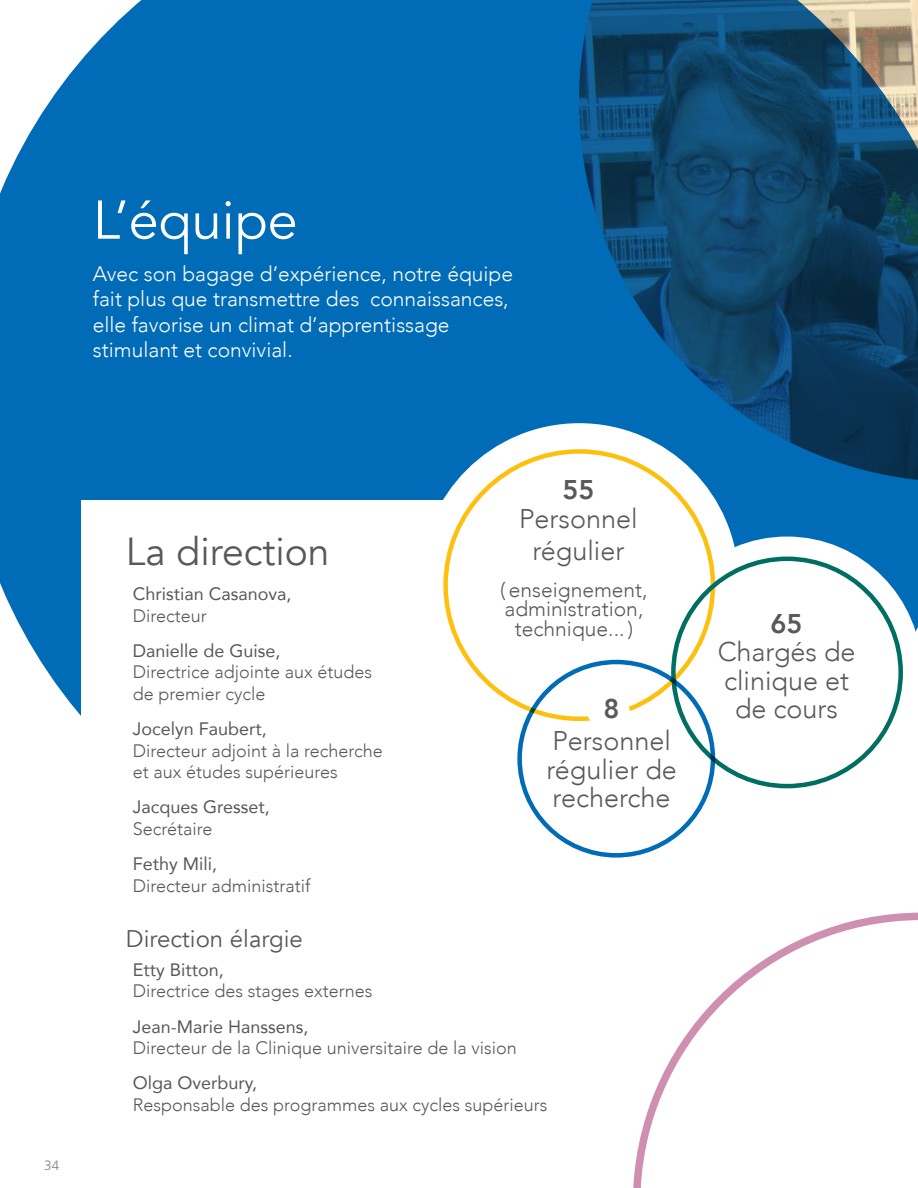
<style>
.page{position:relative;width:918px;height:1188px;background:#fff}
.page>*{position:absolute;margin:0;border:0;box-sizing:border-box;transform-origin:0 0}
.t1{font:54px "Avenir";color:#fff}
.t2{font:39px "Avenir";color:#58595b}
.t3{font:300 27px/28.5px "Avenir";color:#58595b;text-align:center}
.t4{font:800 27px "Avenir";color:#58595b}
.t5{font:24px "Avenir";color:#58595b}
.t6{font:300 21px/25.2px "Avenir";color:#fff}
.t7{font:300 21px/19.5px "Avenir";color:#58595b;text-align:center}
.t8{font:300 18px/21.6px "Avenir";color:#58595b}
.t9{font:18px "Avenir";color:#58595b}
.t10{font:300 13.5px "Frutiger LT Std";color:#818181}
</style>
<div class="page">
<div style="left:0;top:0;width:579px;height:716px;background:#006bb6"></div>
<div style="left:701px;top:480px;width:217px;height:57px;background:#006bb6"></div>
<img style="left:579px;top:0;width:339px;height:480px">
<div style="left:81px;top:500px;width:578px;height:629px;background:#fff"></div>
<svg style="left:633px;top:913px;width:285px;height:275px"></svg>
<div style="left:422px;top:425px;width:315px;height:315px;background:#fff;border-radius:50%"></div>
<svg style="left:652px;top:537px;width:266px;height:271px"></svg>
<div style="left:517px;top:660px;width:198px;height:198px;border:4px solid #006bb6;border-radius:50%"></div>
<h1 class="t1" style="left:93px;top:188px;width:206px">L’équipe</h1>
<p class="t6" style="left:93px;top:261px;width:422px">Avec son bagage d’expérience, notre équipe fait plus que transmettre des connaissances, elle favorise un climat d’apprentissage stimulant et convivial.</p>
<p class="t10" style="left:44px;top:1157px;width:17px">34</p>
<h3 class="t4" style="left:562px;top:469px;width:33px">55</h3>
<h3 class="t3" style="left:519px;top:502px;width:120px;line-height:32.4px">Personnel régulier</h3>
<h2 class="t2" style="left:126px;top:528px;width:205px">La direction</h2>
<p class="t9" style="left:133px;top:579px;width:160px">Christian Casanova,</p>
<p class="t8" style="left:133px;top:605px;width:75px">Directeur</p>
<p class="t9" style="left:133px;top:636px;width:149px">Danielle de Guise,</p>
<p class="t8" style="left:133px;top:661px;width:241px">Directrice adjointe aux études de premier cycle</p>
<p class="t9" style="left:133px;top:714px;width:136px">Jocelyn Faubert,</p>
<p class="t8" style="left:133px;top:740px;width:252px">Directeur adjoint à la recherche et aux études supérieures</p>
<p class="t9" style="left:133px;top:793px;width:139px">Jacques Gresset,</p>
<p class="t8" style="left:133px;top:818px;width:81px">Secrétaire</p>
<p class="t9" style="left:133px;top:849px;width:86px">Fethy Mili,</p>
<p class="t8" style="left:133px;top:875px;width:179px">Directeur administratif</p>
<h3 class="t5" style="left:126px;top:925px;width:178px">Direction élargie</h3>
<p class="t9" style="left:133px;top:955px;width:93px">Etty Bitton,</p>
<p class="t8" style="left:133px;top:980px;width:241px">Directrice des stages externes</p>
<p class="t9" style="left:133px;top:1012px;width:177px">Jean-Marie Hanssens,</p>
<p class="t8" style="left:133px;top:1037px;width:386px">Directeur de la Clinique universitaire de la vision</p>
<p class="t9" style="left:133px;top:1069px;width:126px">Olga Overbury,</p>
<p class="t8" style="left:133px;top:1094px;width:416px">Responsable des programmes aux cycles supérieurs</p>
<p class="t7" style="left:500px;top:580px;width:149px">( enseignement, administration, technique... )</p>
<h3 class="t4" style="left:604px;top:688px;width:17px">8</h3>
<h3 class="t3" style="left:546px;top:727px;width:132px;text-align:left">Personnel régulier de recherche</h3>
<h3 class="t4" style="left:771px;top:602px;width:33px">65</h3>
<h3 class="t3" style="left:718px;top:638px;width:140px">Chargés de clinique et de cours</h3>
</div>
